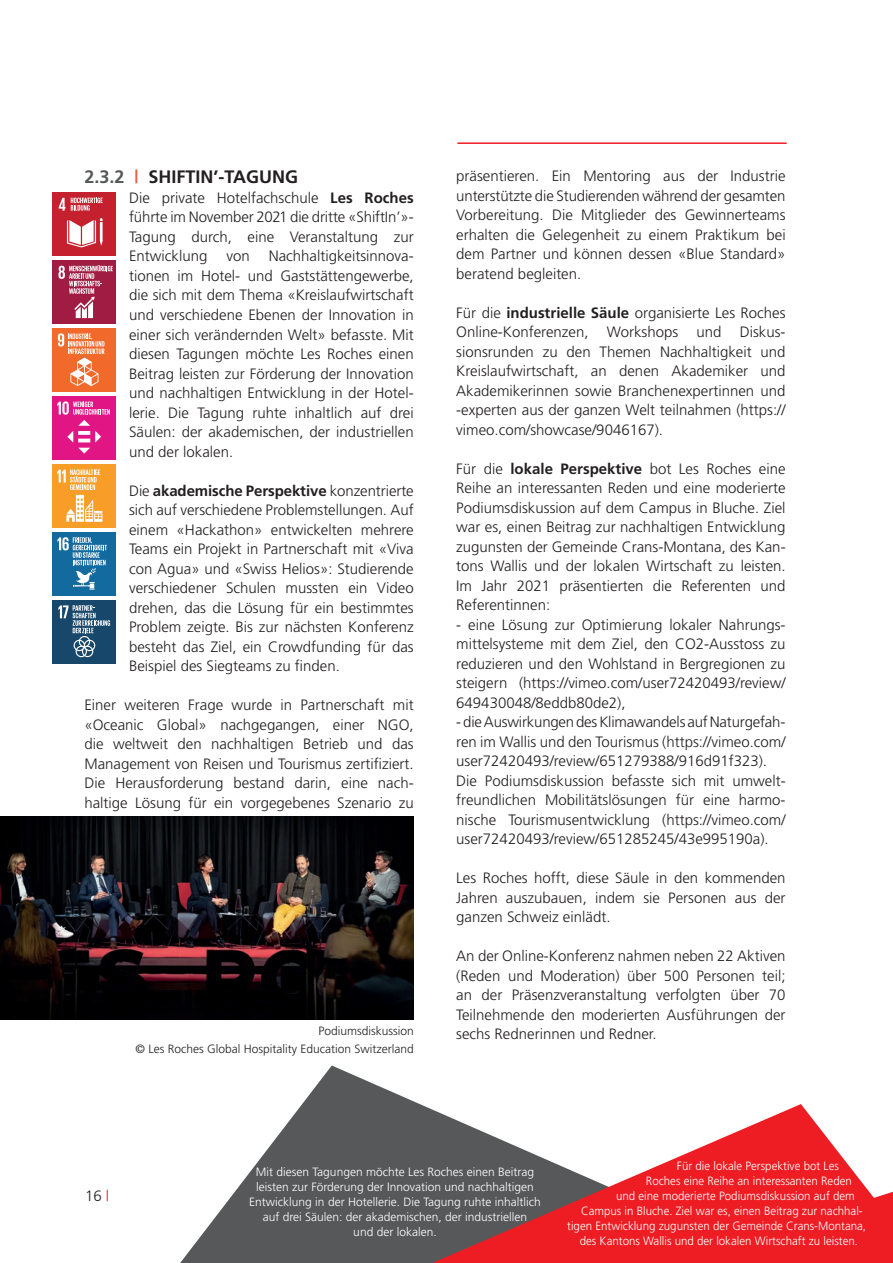
<style>
.page{position:relative;width:893px;height:1263px;background:#fff}
.page>*{position:absolute;margin:0;border:0;box-sizing:border-box;transform-origin:0 0}
.t1{font:700 18px "Frutiger";color:#231f20}
.t2{font:300 15px/19.5px "Frutiger";color:#231f20;text-align:justify}
.t3{font:300 12px "Frutiger";color:#fff;scale:.96 1}
.t4{font:300 12px/15px "Frutiger";color:#fff;text-align:center}
.t5{font:300 12px/18px "Frutiger";color:#231f20;text-align:right}
.s1{color:#57585a}
.s2{color:#f0593e}
.s3{font-weight:700}
.s4{color:#ee1d23}
</style>
<div class="page">
<svg style="left:180px;top:1065px;width:252px;height:198px;fill:#57585a"></svg>
<svg style="left:432px;top:1104px;width:461px;height:159px;fill:#ee1d23"></svg>
<hr style="left:457px;top:142px;width:330px;height:2px;background:#ee1d23">
<div style="left:53px;top:192px;width:63px;height:64px;background:#c5202e"></div>
<svg style="left:59px;top:198px;width:6px;height:13px"></svg>
<svg style="left:67px;top:218px;width:36px;height:29px"></svg>
<svg style="left:71px;top:198px;width:32px;height:13px"></svg>
<div style="left:53px;top:396px;width:63px;height:64px;background:#e11584"></div>
<svg style="left:78px;top:448px;width:12px;height:6px"></svg>
<svg style="left:57px;top:401px;width:53px;height:41px"></svg>
<div style="left:53px;top:328px;width:63px;height:64px;background:#f2692c"></div>
<svg style="left:58px;top:333px;width:47px;height:53px"></svg>
<div style="left:53px;top:532px;width:63px;height:64px;background:#126a9f"></div>
<svg style="left:57px;top:537px;width:50px;height:53px"></svg>
<div style="left:53px;top:260px;width:63px;height:64px;background:#a11c43"></div>
<svg style="left:58px;top:265px;width:55px;height:53px"></svg>
<div style="left:53px;top:464px;width:63px;height:64px;background:#f89d27"></div>
<svg style="left:57px;top:469px;width:45px;height:53px"></svg>
<div style="left:53px;top:600px;width:63px;height:64px;background:#17476a"></div>
<svg style="left:58px;top:605px;width:52px;height:52px"></svg>
<img style="left:0;top:816px;width:414px;height:204px">
<p class="t1" style="left:84px;top:167px;width:215px"><span class="s1">2.3.2</span> <span class="s2">|</span> SHIFTIN’-TAGUNG</p>
<p class="t2" style="left:129px;top:188px;width:286px">Die private Hotelfachschule <span class="s3">Les Roches </span>führte im November 2021 die dritte «ShiftIn’»- Tagung durch, eine Veranstaltung zur Entwicklung</p>
<p class="t2" style="left:129px;top:246px;width:286px;text-indent:140px">Nachhaltigkeitsinnova&shy;tionen im Hotel- und Gaststättengewerbe, die sich mit dem Thema «Kreislaufwirtschaft und verschiedene Ebenen der Innovation in einer sich verändernden Welt» befasste. Mit diesen Tagungen möchte Les Roches einen Beitrag leisten zur Förderung der Innovation und nachhaltigen Entwicklung in der Hotel&shy;lerie. Die Tagung ruhte inhaltlich auf drei Säulen: der akademischen, der industriellen und der lokalen.</p>
<p class="t2" style="left:129px;top:480px;width:286px">Die <span class="s3">akademische Perspektive</span> konzentrierte sich auf verschiedene Problemstellungen. Auf einem «Hackathon» entwickelten mehrere Teams ein Projekt in Partnerschaft mit «Viva con Agua» und «Swiss Helios»: Studierende verschiedener Schulen mussten ein Video drehen, das die Lösung für ein bestimmtes Problem zeigte. Bis zur nächsten Konferenz besteht das Ziel, ein Crowdfunding für das Beispiel des Siegteams zu finden.</p>
<p class="t2" style="left:84px;top:695px;width:331px">Einer weiteren Frage wurde in Partnerschaft mit «Oceanic Global» nachgegangen, einer NGO, die weltweit den nachhaltigen Betrieb und das Management von Reisen und Tourismus zertifiziert.<br>Die Herausforderung bestand darin, eine nach&shy;haltige Lösung für ein vorgegebenes Szenario zu</p>
<p class="t2" style="left:226px;top:246px;width:25px">von</p>
<p class="t5" style="left:135px;top:1022px;width:280px">Podiumsdiskussion<br>© Les Roches Global Hospitality Education Switzerland</p>
<p class="t2" style="left:456px;top:166px;width:331px">präsentieren. Ein Mentoring aus der Industrie unterstützte die Studierenden während der gesamten Vorbereitung. Die Mitglieder des Gewinnerteams erhalten die Gelegenheit zu einem Praktikum bei dem Partner und können dessen «Blue Standard» beratend begleiten.</p>
<p class="t2" style="left:456px;top:303px;width:331px">Für die <span class="s3">industrielle Säule</span> organisierte Les Roches Online-Konferenzen, Workshops und Diskus&shy;sionsrunden zu den Themen Nachhaltigkeit und Kreislaufwirtschaft, an denen Akademiker und Akademikerinnen sowie Branchenexpertinnen und -experten aus der ganzen Welt teilnahmen (https:// vimeo.com/showcase/9046167).</p>
<p class="t2" style="left:456px;top:459px;width:331px">Für die <span class="s3">lokale Perspektive</span> bot Les Roches eine Reihe an interessanten Reden und eine moderierte Podiumsdiskussion auf dem Campus in Bluche. Ziel war es, einen Beitrag zur nachhaltigen Entwicklung zugunsten der Gemeinde Crans-Montana, des Kan&shy;tons Wallis und der lokalen Wirtschaft zu leisten.<br>Im Jahr 2021 präsentierten die Referenten und Referentinnen:</p>
<p class="t2" style="left:456px;top:615px;width:331px">- eine Lösung zur Optimierung lokaler Nahrungs&shy;mittelsysteme mit dem Ziel, den CO2-Ausstoss zu reduzieren und den Wohlstand in Bergregionen zu steigern (https://vimeo.com/user72420493/review/ 649430048/8eddb80de2),</p>
<p class="t2" style="left:456px;top:712px;width:331px;text-align:left">- die Auswirkungen des Klimawandels auf Naturgefah&shy;ren im Wallis und den Tourismus (https://vimeo.com/ user72420493/review/651279388/916d91f323).<br>Die Podiumsdiskussion befasste sich mit umwelt&shy;freundlichen Mobilitätslösungen für eine harmo&shy;nische Tourismusentwicklung (https://vimeo.com/ user72420493/review/651285245/43e995190a).</p>
<p class="t2" style="left:456px;top:868px;width:331px">Les Roches hofft, diese Säule in den kommenden Jahren auszubauen, indem sie Personen aus der ganzen Schweiz einlädt.</p>
<p class="t2" style="left:456px;top:946px;width:331px">An der Online-Konferenz nahmen neben 22 Aktiven (Reden und Moderation) über 500 Personen teil; an der Präsenzveranstaltung verfolgten über 70<br>Teilnehmende den moderierten Ausführungen der sechs Rednerinnen und Redner.</p>
<p class="t2" style="left:85px;top:1186px;width:26px">16 <span class="s4">|</span></p>
<p class="t4" style="left:249px;top:1164px;width:293px">Mit diesen Tagungen möchte Les Roches einen Beitrag leisten zur Förderung der Innovation und nachhaltigen Entwicklung in der Hotellerie. Die Tagung ruhte inhaltlich auf drei Säulen: der akademischen, der industriellen<br>und der lokalen.</p>
<p class="t3" style="left:677px;top:1159px;width:170px">Für die lokale Perspektive bot Les</p>
<p class="t3" style="left:646px;top:1174px;width:216px">Roches eine Reihe an interessanten Reden</p>
<p class="t3" style="left:616px;top:1189px;width:250px">und eine moderierte Podiumsdiskussion auf dem</p>
<p class="t3" style="left:581px;top:1204px;width:295px">Campus in Bluche. Ziel war es, einen Beitrag zur nachhal-</p>
<p class="t3" style="left:567px;top:1219px;width:313px">tigen Entwicklung zugunsten der Gemeinde Crans-Montana,</p>
<p class="t3" style="left:580px;top:1234px;width:291px">des Kantons Wallis und der lokalen Wirtschaft zu leisten.</p>
</div>
